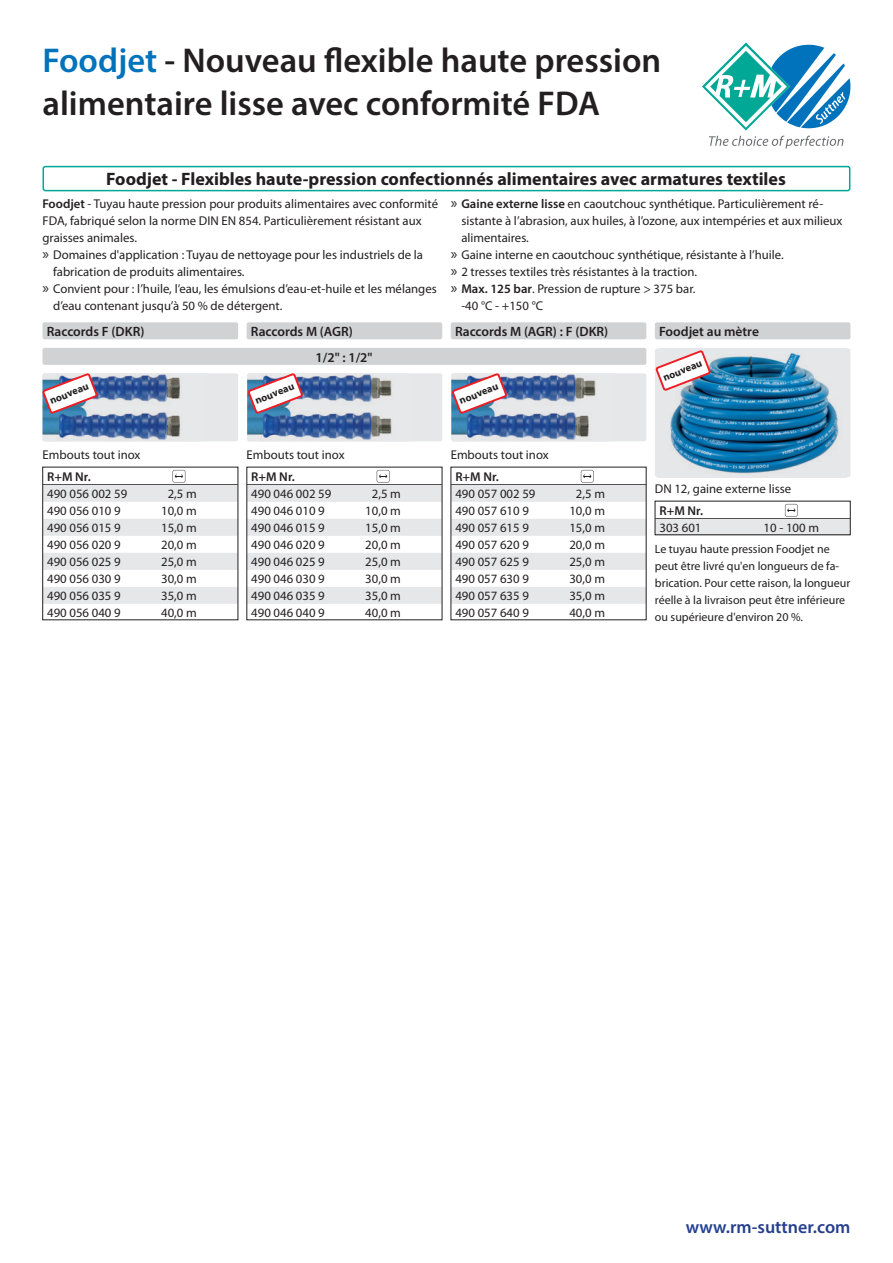
<style>
.page{position:relative;width:893px;height:1263px;background:#fff}
.page>*{position:absolute;margin:0;border:0;box-sizing:border-box;transform-origin:0 0}
.t1{font:600 34.5px/42.5px "Myriad Pro";color:#231f20}
.t2{font:700 18px "Myriad Pro";color:#231f20}
.t3{font:600 18px "Myriad Pro";color:#253f8e}
.t4{font:600 13.5px "Myriad Pro";color:#231f20}
.t5{font:12.75px "Myriad Pro";color:#231f20}
.t6{font:600 12.75px "Myriad Pro";letter-spacing:.005em;color:#231f20}
.t7{font:12px/17px "Myriad Pro";color:#231f20}
.t8{font:700 10.5px "Myriad Pro";color:#231f20}
.s1{color:#0073bc}
.s2{font-weight:600}
.s3{font-size:15.75px}
</style>
<div class="page">
<svg style="left:702px;top:43px;width:148px;height:106px"></svg>
<div style="left:43px;top:373px;width:195px;height:68px;background:#e6e7e9;border-radius:2px"></div>
<img style="left:43px;top:374px;width:137px;height:67px">
<div style="left:247px;top:373px;width:195px;height:68px;background:#e6e7e9;border-radius:2px"></div>
<img style="left:247px;top:374px;width:145px;height:67px">
<div style="left:451px;top:373px;width:195px;height:68px;background:#e6e7e9;border-radius:2px"></div>
<img style="left:451px;top:374px;width:145px;height:67px">
<div style="left:43px;top:166px;width:807px;height:25px;border:2px solid #00a895;border-radius:2px"></div>
<div style="left:43px;top:348px;width:603px;height:17px;background:#d1d2d4;border-radius:2px"></div>
<hr style="left:43px;top:484px;width:195px;height:1px;background:#231f20">
<div style="left:43px;top:485px;width:195px;height:17px;background:#e6e7e9"></div>
<div style="left:43px;top:519px;width:195px;height:17px;background:#e6e7e9"></div>
<div style="left:43px;top:553px;width:195px;height:17px;background:#e6e7e9"></div>
<div style="left:43px;top:587px;width:195px;height:17px;background:#e6e7e9"></div>
<svg style="left:173px;top:470px;width:12px;height:13px"></svg>
<hr style="left:655px;top:518px;width:195px;height:1px;background:#231f20">
<div style="left:655px;top:519px;width:195px;height:17px;background:#e6e7e9"></div>
<svg style="left:785px;top:504px;width:13px;height:13px"></svg>
<div style="left:655px;top:501px;width:195px;height:34px;border:1px solid #231f20"></div>
<hr style="left:247px;top:484px;width:195px;height:1px;background:#231f20">
<div style="left:247px;top:485px;width:195px;height:17px;background:#e6e7e9"></div>
<div style="left:247px;top:519px;width:195px;height:17px;background:#e6e7e9"></div>
<div style="left:247px;top:553px;width:195px;height:17px;background:#e6e7e9"></div>
<div style="left:247px;top:587px;width:195px;height:17px;background:#e6e7e9"></div>
<svg style="left:377px;top:470px;width:12px;height:13px"></svg>
<hr style="left:451px;top:484px;width:195px;height:1px;background:#231f20">
<div style="left:451px;top:485px;width:195px;height:17px;background:#e6e7e9"></div>
<div style="left:451px;top:519px;width:195px;height:17px;background:#e6e7e9"></div>
<div style="left:451px;top:553px;width:195px;height:17px;background:#e6e7e9"></div>
<div style="left:451px;top:587px;width:195px;height:17px;background:#e6e7e9"></div>
<svg style="left:581px;top:470px;width:13px;height:13px"></svg>
<div style="left:655px;top:349px;width:195px;height:128px;background:#e6e7e9;border-radius:2px"></div>
<img style="left:670px;top:353px;width:169px;height:121px">
<svg style="left:42px;top:373px;width:57px;height:42px"></svg>
<svg style="left:248px;top:373px;width:56px;height:42px"></svg>
<svg style="left:452px;top:373px;width:56px;height:42px"></svg>
<svg style="left:655px;top:349px;width:57px;height:43px"></svg>
<div style="left:43px;top:322px;width:195px;height:17px;background:#d1d2d4;border-radius:2px"></div>
<div style="left:247px;top:322px;width:195px;height:17px;background:#d1d2d4;border-radius:2px"></div>
<div style="left:451px;top:322px;width:195px;height:17px;background:#d1d2d4;border-radius:2px"></div>
<div style="left:655px;top:322px;width:195px;height:17px;background:#d1d2d4;border-radius:2px"></div>
<h1 class="t1" style="left:43px;top:39px;width:620px"><span class="s1">Foodjet</span> - Nouveau flexible haute pression alimentaire lisse avec conformité FDA</h1>
<h2 class="t2" style="left:106px;top:167px;width:681px">Foodjet - Flexibles haute-pression confectionnés alimentaires avec armatures textiles</h2>
<p class="t5" style="left:43px;top:197px;width:397px"><span class="s2">Foodjet</span> - Tuyau haute pression pour produits alimentaires avec conformité</p>
<p class="t5" style="left:43px;top:214px;width:381px">FDA, fabriqué selon la norme DIN EN 854. Particulièrement résistant aux</p>
<p class="t5" style="left:43px;top:231px;width:96px">graisses animales.</p>
<p class="t5" style="left:43px;top:248px;width:382px"><span class="s3">»</span> Domaines d'application : Tuyau de nettoyage pour les industriels de la</p>
<p class="t5" style="left:53px;top:265px;width:193px">fabrication de produits alimentaires.</p>
<p class="t5" style="left:43px;top:282px;width:396px"><span class="s3">»</span> Convient pour : l’huile, l’eau, les émulsions d’eau-et-huile et les mélanges</p>
<p class="t5" style="left:53px;top:299px;width:231px">d’eau contenant jusqu’à 50 % de détergent.</p>
<p class="t5" style="left:451px;top:197px;width:374px"><span class="s3">»</span> <span class="s2">Gaine externe lisse</span> en caoutchouc synthétique. Particulièrement ré-</p>
<p class="t5" style="left:461px;top:214px;width:383px">sistante à l’abrasion, aux huiles, à l’ozone, aux intempéries et aux milieux</p>
<p class="t5" style="left:461px;top:231px;width:69px">alimentaires.</p>
<p class="t5" style="left:451px;top:248px;width:335px"><span class="s3">»</span> Gaine interne en caoutchouc synthétique, résistante à l’huile.</p>
<p class="t5" style="left:451px;top:265px;width:248px"><span class="s3">»</span> 2 tresses textiles très résistantes à la traction.</p>
<p class="t5" style="left:451px;top:282px;width:246px"><span class="s3">»</span> <span class="s2">Max. 125 bar</span>. Pression de rupture &gt; 375 bar.</p>
<p class="t5" style="left:461px;top:299px;width:83px">-40 °C - +150 °C</p>
<p class="t4" style="left:47px;top:323px;width:99px">Raccords F (DKR)</p>
<p class="t4" style="left:251px;top:323px;width:103px">Raccords M (AGR)</p>
<p class="t4" style="left:455px;top:323px;width:155px">Raccords M (AGR) : F (DKR)</p>
<p class="t4" style="left:316px;top:349px;width:58px">1/2" : 1/2"</p>
<p class="t8" style="left:48px;top:394px;width:42px;rotate:-21deg">nouveau</p>
<p class="t8" style="left:253px;top:394px;width:42px;rotate:-21deg">nouveau</p>
<p class="t8" style="left:457px;top:394px;width:42px;rotate:-21deg">nouveau</p>
<p class="t5" style="left:43px;top:448px;width:100px">Embouts tout inox</p>
<p class="t5" style="left:247px;top:448px;width:100px">Embouts tout inox</p>
<p class="t5" style="left:451px;top:448px;width:100px">Embouts tout inox</p>
<p class="t6" style="left:47px;top:468px;width:45px">R+M Nr.</p>
<p class="t5" style="left:47px;top:486px;width:82px">490 056 002 59</p>
<p class="t5" style="left:168px;top:486px;width:31px">2,5 m</p>
<p class="t5" style="left:47px;top:503px;width:75px">490 056 010 9</p>
<p class="t5" style="left:161px;top:503px;width:37px">10,0 m</p>
<p class="t5" style="left:47px;top:520px;width:75px">490 056 015 9</p>
<p class="t5" style="left:161px;top:520px;width:37px">15,0 m</p>
<p class="t5" style="left:47px;top:537px;width:75px">490 056 020 9</p>
<p class="t5" style="left:161px;top:537px;width:37px">20,0 m</p>
<p class="t5" style="left:47px;top:554px;width:75px">490 056 025 9</p>
<p class="t5" style="left:161px;top:554px;width:37px">25,0 m</p>
<p class="t5" style="left:47px;top:571px;width:75px">490 056 030 9</p>
<p class="t5" style="left:161px;top:571px;width:37px">30,0 m</p>
<p class="t5" style="left:47px;top:588px;width:75px">490 056 035 9</p>
<p class="t5" style="left:161px;top:588px;width:37px">35,0 m</p>
<p class="t5" style="left:47px;top:605px;width:75px">490 056 040 9</p>
<p class="t5" style="left:161px;top:605px;width:37px">40,0 m</p>
<p class="t6" style="left:251px;top:468px;width:45px">R+M Nr.</p>
<p class="t5" style="left:251px;top:486px;width:82px">490 046 002 59</p>
<p class="t5" style="left:372px;top:486px;width:31px">2,5 m</p>
<p class="t5" style="left:251px;top:503px;width:75px">490 046 010 9</p>
<p class="t5" style="left:365px;top:503px;width:37px">10,0 m</p>
<p class="t5" style="left:251px;top:520px;width:75px">490 046 015 9</p>
<p class="t5" style="left:365px;top:520px;width:37px">15,0 m</p>
<p class="t5" style="left:251px;top:537px;width:75px">490 046 020 9</p>
<p class="t5" style="left:365px;top:537px;width:37px">20,0 m</p>
<p class="t5" style="left:251px;top:554px;width:75px">490 046 025 9</p>
<p class="t5" style="left:365px;top:554px;width:37px">25,0 m</p>
<p class="t5" style="left:251px;top:571px;width:75px">490 046 030 9</p>
<p class="t5" style="left:365px;top:571px;width:37px">30,0 m</p>
<p class="t5" style="left:251px;top:588px;width:75px">490 046 035 9</p>
<p class="t5" style="left:365px;top:588px;width:37px">35,0 m</p>
<p class="t5" style="left:251px;top:605px;width:75px">490 046 040 9</p>
<p class="t5" style="left:365px;top:605px;width:37px">40,0 m</p>
<p class="t6" style="left:455px;top:468px;width:45px">R+M Nr.</p>
<p class="t5" style="left:455px;top:486px;width:82px">490 057 002 59</p>
<p class="t5" style="left:576px;top:486px;width:31px">2,5 m</p>
<p class="t5" style="left:455px;top:503px;width:75px">490 057 610 9</p>
<p class="t5" style="left:569px;top:503px;width:37px">10,0 m</p>
<p class="t5" style="left:455px;top:520px;width:75px">490 057 615 9</p>
<p class="t5" style="left:569px;top:520px;width:37px">15,0 m</p>
<p class="t5" style="left:455px;top:537px;width:75px">490 057 620 9</p>
<p class="t5" style="left:569px;top:537px;width:37px">20,0 m</p>
<p class="t5" style="left:455px;top:554px;width:75px">490 057 625 9</p>
<p class="t5" style="left:569px;top:554px;width:37px">25,0 m</p>
<p class="t5" style="left:455px;top:571px;width:75px">490 057 630 9</p>
<p class="t5" style="left:569px;top:571px;width:37px">30,0 m</p>
<p class="t5" style="left:455px;top:588px;width:75px">490 057 635 9</p>
<p class="t5" style="left:569px;top:588px;width:37px">35,0 m</p>
<p class="t5" style="left:455px;top:605px;width:75px">490 057 640 9</p>
<p class="t5" style="left:569px;top:605px;width:37px">40,0 m</p>
<p class="t4" style="left:659px;top:323px;width:101px">Foodjet au mètre</p>
<p class="t8" style="left:661px;top:371px;width:42px;rotate:-21deg">nouveau</p>
<p class="t5" style="left:655px;top:482px;width:138px">DN 12, gaine externe lisse</p>
<p class="t6" style="left:659px;top:502px;width:45px">R+M Nr.</p>
<p class="t5" style="left:659px;top:520px;width:43px">303 601</p>
<p class="t5" style="left:764px;top:520px;width:57px">10 - 100 m</p>
<p class="t7" style="left:655px;top:540px;width:197px">Le tuyau haute pression Foodjet ne peut être livré qu'en longueurs de fa&shy;brication. Pour cette raison, la longueur réelle à la livraison peut être inférieure ou supérieure d'environ 20 %.</p>
<h2 class="t3" style="left:686px;top:1215px;width:166px">www.rm-suttner.com</h2>
</div>
